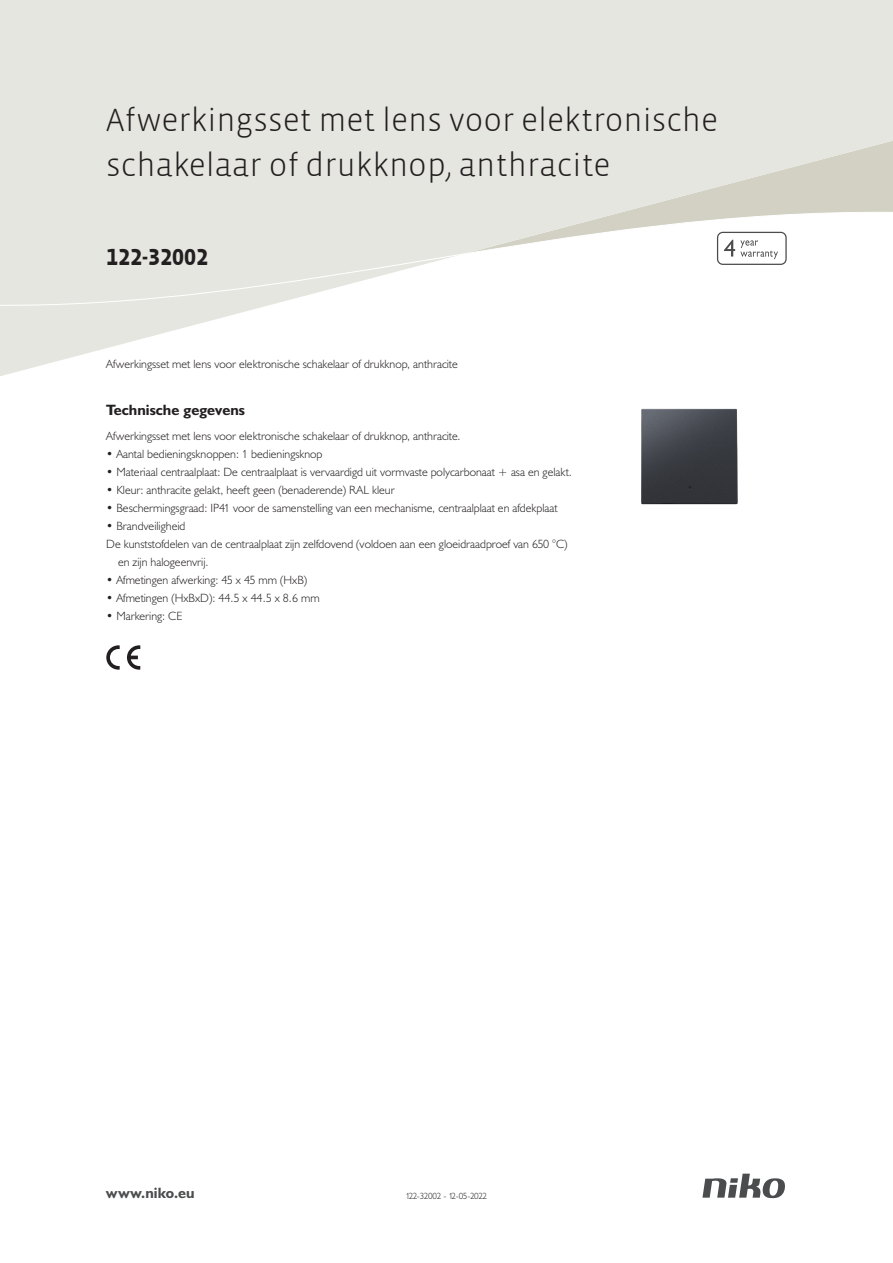
<style>
.page{position:relative;width:893px;height:1263px;background:#fff}
.page>*{position:absolute;margin:0;border:0;box-sizing:border-box;transform-origin:0 0}
.Title_datasheets{font:300 33px/45px "Vista Sans";color:#231f20}
.Article_number{font:700 24px "Vista Sans Alt";color:#231f20}
.Titles_parts{font:700 15px "Humanist 521 BT";color:#231f20}
.t1{font:700 15px "Humanist 521 BT";letter-spacing:.005em;color:#4b4c4d}
.USP_Bullets{font:300 12px/18px "Humanist 521 BT";color:#231f20}
.Platte_tekst_CAB{font:300 12px "Humanist 521 BT";color:#231f20}
.Revision{font:300 9px "Humanist 521 BT";letter-spacing:-.04em;color:#231f20}
</style>
<div class="page">
<svg style="left:702px;top:1173px;width:83px;height:25px"></svg>
<svg style="left:127px;top:645px;width:13px;height:25px"></svg>
<svg style="left:106px;top:645px;width:14px;height:25px"></svg>
<svg style="left:0;top:0;width:893px;height:376px;fill:#e6e6e0"></svg>
<svg style="left:0;top:209px;width:893px;height:101px"></svg>
<svg style="left:717px;top:232px;width:70px;height:33px"></svg>
<img style="left:591px;top:358px;width:196px;height:147px">
<p class="Title_datasheets" style="left:106px;top:98px;width:613px">Afwerkingsset met lens voor elektronische schakelaar of drukknop, anthracite</p>
<p class="Article_number" style="left:106px;top:242px;width:103px">122-32002</p>
<p class="Platte_tekst_CAB" style="left:106px;top:356px;width:353px">Afwerkingsset met lens voor elektronische schakelaar of drukknop, anthracite</p>
<p class="Titles_parts" style="left:106px;top:401px;width:140px">Technische gegevens</p>
<p class="Platte_tekst_CAB" style="left:106px;top:428px;width:356px">Afwerkingsset met lens voor elektronische schakelaar of drukknop, anthracite.</p>
<p class="USP_Bullets" style="left:106px;top:444px;width:218px">• Aantal bedieningsknoppen: 1 bedieningsknop</p>
<p class="USP_Bullets" style="left:106px;top:462px;width:467px">• Materiaal centraalplaat: De centraalplaat is vervaardigd uit vormvaste polycarbonaat + asa en gelakt.</p>
<p class="USP_Bullets" style="left:106px;top:480px;width:290px">• Kleur: anthracite gelakt, heeft geen (benaderende) RAL kleur</p>
<p class="USP_Bullets" style="left:106px;top:498px;width:453px">• Beschermingsgraad: IP41 voor de samenstelling van een mechanisme, centraalplaat en afdekplaat</p>
<p class="USP_Bullets" style="left:106px;top:516px;width:81px">• Brandveiligheid</p>
<p class="USP_Bullets" style="left:118px;top:534px;width:451px;text-indent:-12px">De kunststofdelen van de centraalplaat zijn zelfdovend (voldoen aan een gloeidraadproef van 650 °C) en zijn halogeenvrij.</p>
<p class="USP_Bullets" style="left:106px;top:570px;width:202px">• Afmetingen afwerking: 45 x 45 mm (HxB)</p>
<p class="USP_Bullets" style="left:106px;top:588px;width:215px">• Afmetingen (HxBxD): 44.5 x 44.5 x 8.6 mm</p>
<p class="USP_Bullets" style="left:106px;top:606px;width:78px">• Markering: CE</p>
<p class="t1" style="left:106px;top:1184px;width:90px">www.niko.eu</p>
<p class="Revision" style="left:406px;top:1190px;width:83px">122-32002 - 12-05-2022</p>
</div>
